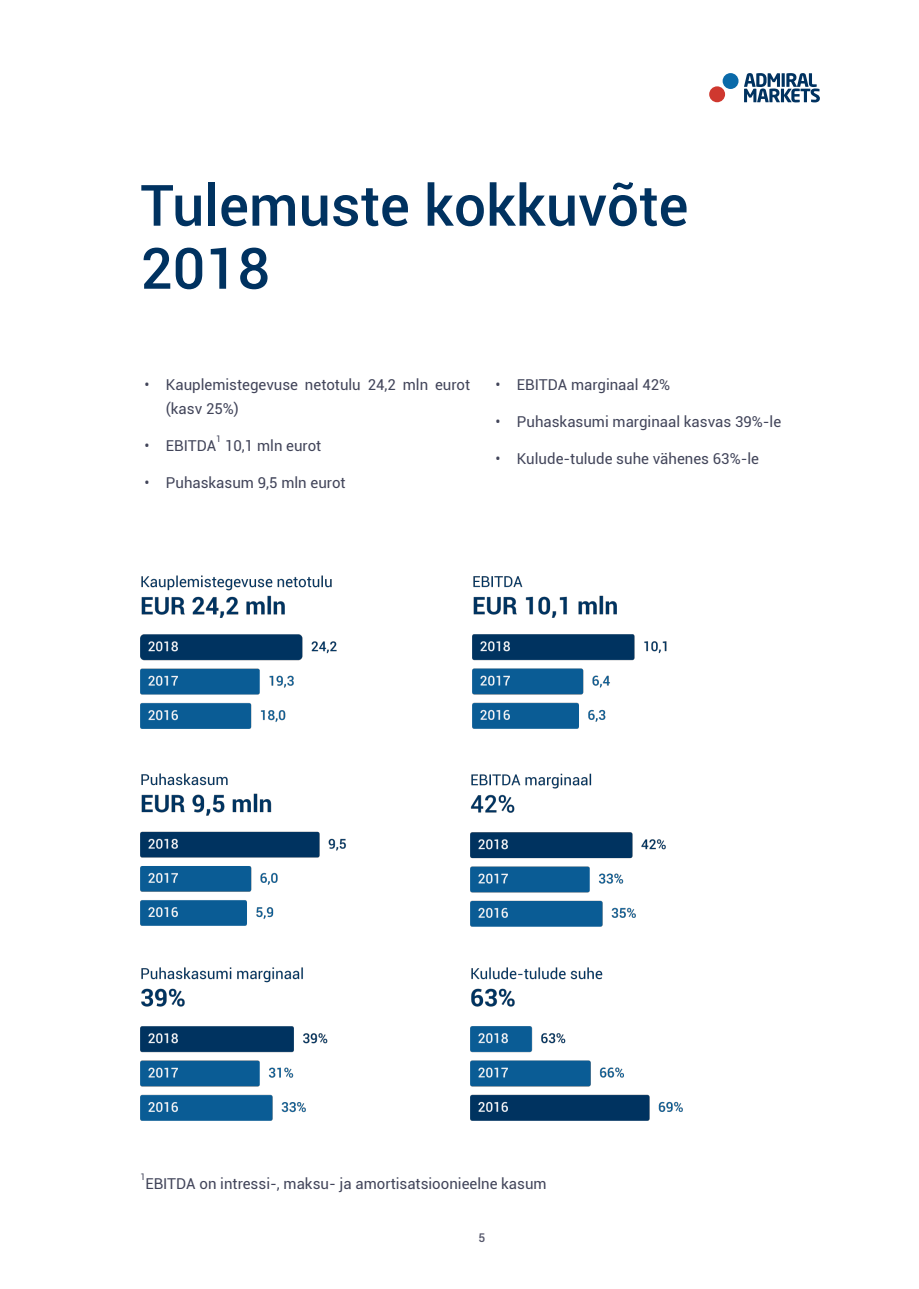
<style>
.page{position:relative;width:919px;height:1289px;background:#fff}
.page>*{position:absolute;margin:0;border:0;box-sizing:border-box;transform-origin:0 0}
.Header_1{font:500 57px/63px "Roboto";color:#003260}
.Content{font:15px/24px "Roboto";color:#42455a}
.t1{font:500 12px "Roboto";color:#55576b}
.Content-2{font:9px "Roboto";color:#42455a}
</style>
<div class="page">
<div style="left:709px;top:86px;width:16px;height:16px;background:#cf382f;border-radius:50%"></div>
<div style="left:722px;top:73px;width:16px;height:16px;background:#0a6aa9;border-radius:50%"></div>
<svg style="left:744px;top:73px;width:75px;height:29px"></svg>
<img style="left:140px;top:575px;width:197px;height:153px">
<img style="left:470px;top:773px;width:196px;height:153px">
<img style="left:472px;top:576px;width:195px;height:152px">
<img style="left:140px;top:773px;width:206px;height:152px">
<img style="left:140px;top:967px;width:188px;height:153px">
<img style="left:470px;top:967px;width:213px;height:153px">
<p class="Header_1" style="left:140px;top:172px;width:549px">Tulemuste kokkuvõte<br>2018</p>
<p class="Content" style="left:166px;top:372px;width:306px;text-indent:-21px">• Kauplemistegevuse netotulu 24,2 mln eurot (kasv 25%)</p>
<p class="Content" style="left:145px;top:433px;width:73px">• EBITDA</p>
<p class="Content-2" style="left:216px;top:432px;width:7px">1</p>
<p class="Content" style="left:225px;top:433px;width:98px">10,1 mln eurot</p>
<p class="Content" style="left:145px;top:469px;width:202px">• Puhaskasum 9,5 mln eurot</p>
<p class="Content" style="left:495px;top:372px;width:176px">• EBITDA marginaal 42%</p>
<p class="Content" style="left:495px;top:409px;width:287px">• Puhaskasumi marginaal kasvas 39%-le</p>
<p class="Content" style="left:495px;top:445px;width:265px">• Kulude-tulude suhe vähenes 63%-le</p>
<p class="Content-2" style="left:140px;top:1170px;width:7px">1</p>
<p class="Content" style="left:145px;top:1170px;width:403px">EBITDA on intressi-, maksu- ja amortisatsioonieelne kasum</p>
<p class="t1" style="left:478px;top:1229px;width:8px">5</p>
</div>
